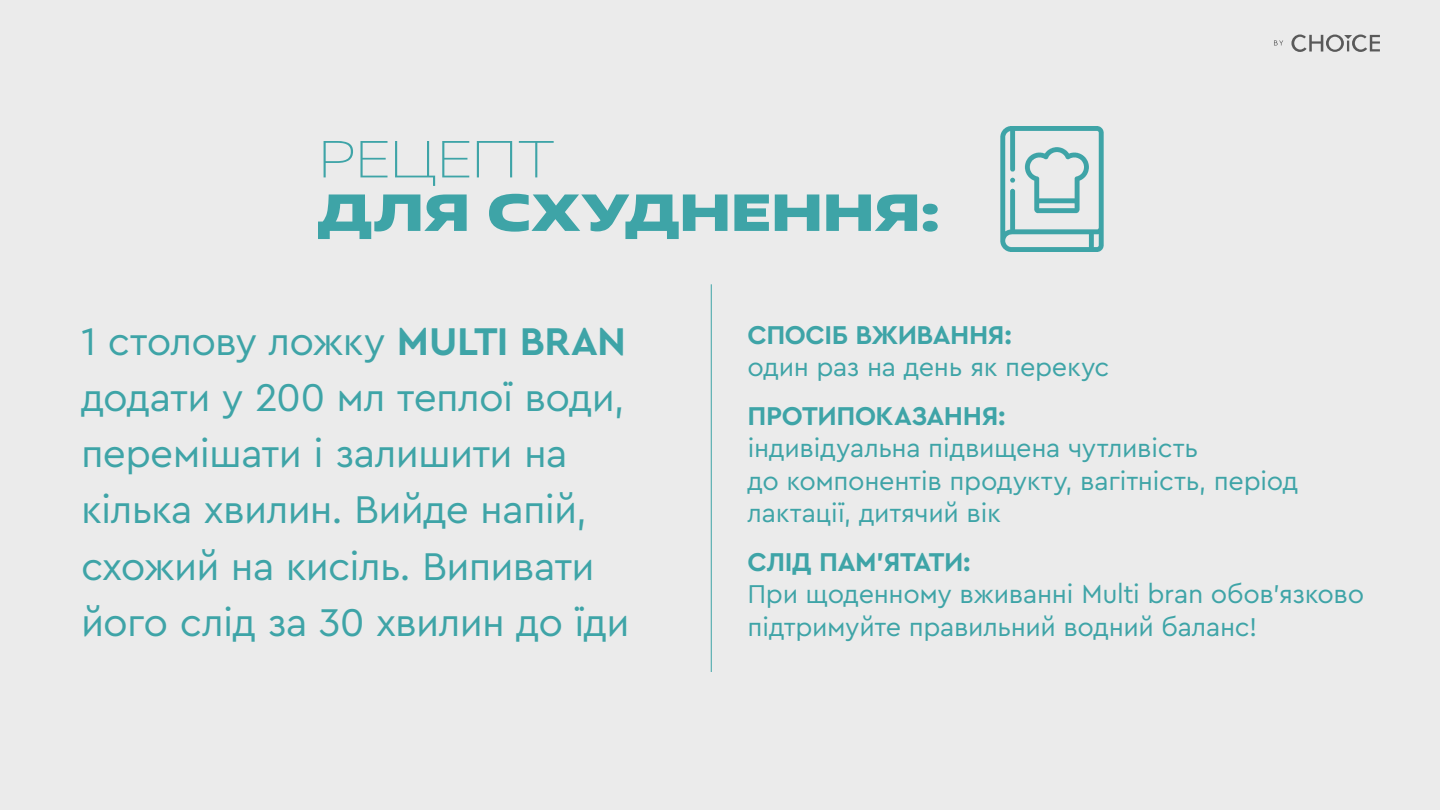
<style>
.page{position:relative;width:1440px;height:810px;background:#ebebeb}
.page>*{position:absolute;margin:0;border:0;box-sizing:border-box;transform-origin:0 0}
.t1{font:800 expanded 52.05px/53.5px "Fact";letter-spacing:-.03em;color:#3ea4a7;scale:1.1 1}
.osn{font:40.5px/56.2px "Cera Pro";letter-spacing:-.02em;color:#3ea4a7}
.osn-2{font:27px/32.4px "Cera Pro";letter-spacing:-.015em;color:#3ea4a7}
.s1{font-weight:200}
.s2{font-weight:700}
</style>
<div class="page">
<svg style="left:1291px;top:35px;width:89px;height:17px"></svg>
<svg style="left:1274px;top:40px;width:9px;height:5px"></svg>
<hr style="left:711px;top:284px;width:1px;height:388px;background:#3ea4a7">
<img style="left:1000px;top:127px;width:104px;height:125px">
<p class="t1" style="left:317px;top:131px;width:569px"><span class="s1">РЕЦЕПТ<br></span>ДЛЯ СХУДНЕННЯ:</p>
<p class="osn" style="left:81px;top:311px;width:550px">1 столову ложку <span class="s2">MULTI BRAN </span>додати у 200 мл теплої води, перемішати і залишити на кілька хвилин. Вийде напій, схожий на кисіль. Випивати його слід за 30 хвилин до їди</p>
<p class="osn-2" style="left:748px;top:317px;width:363px"><span class="s2">СПОСІБ ВЖИВАННЯ:<br></span>один раз на день як перекус</p>
<p class="osn-2" style="left:748px;top:399px;width:552px"><span class="s2">ПРОТИПОКАЗАННЯ:<br></span>індивідуальна підвищена чутливість<br>до компонентів продукту, вагітність, період лактації, дитячий вік</p>
<p class="osn-2" style="left:748px;top:545px;width:618px"><span class="s2">СЛІД ПАМ’ЯТАТИ:<br></span>При щоденному вживанні Multi bran обов’язково підтримуйте правильний водний баланс!</p>
</div>
